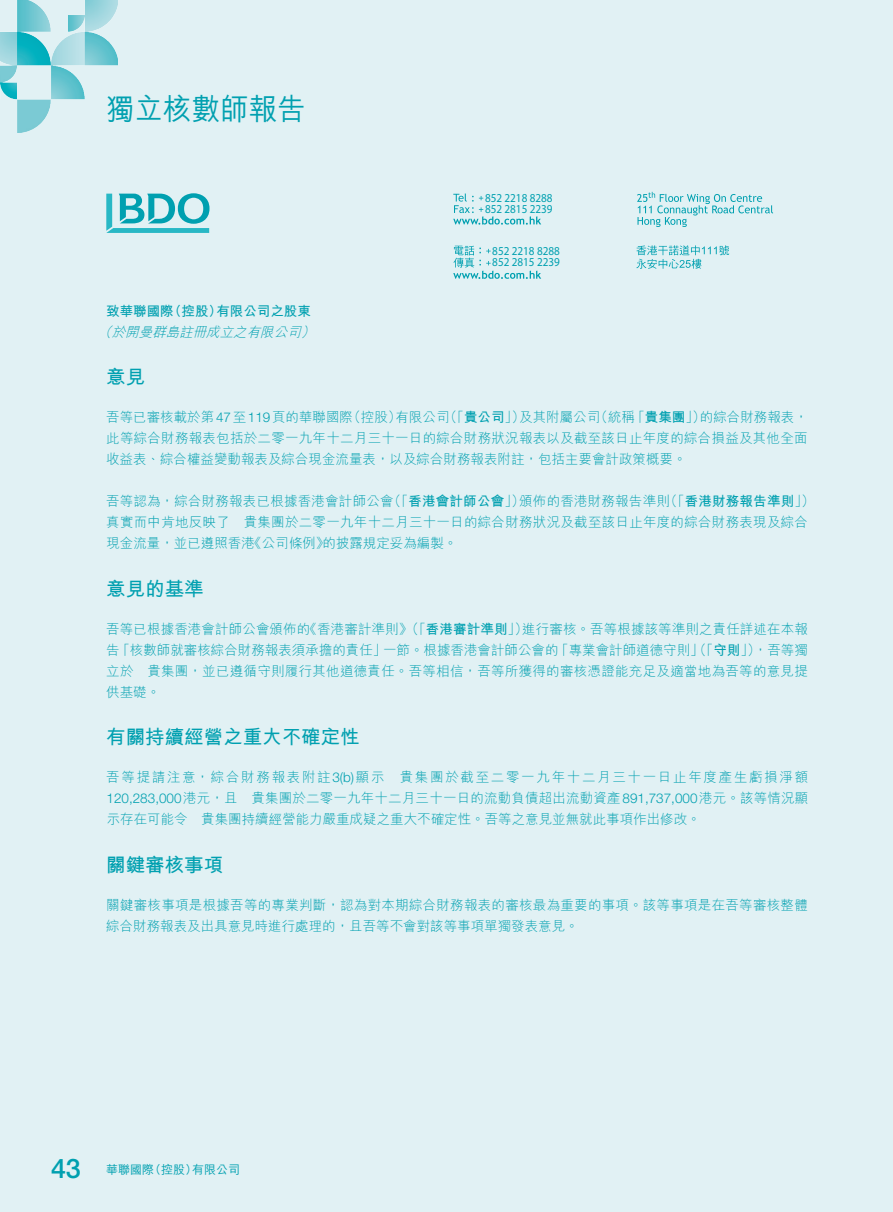
<style>
.page{position:relative;width:893px;height:1212px;background:#e1f1f4}
.page>*{position:absolute;margin:0;border:0;box-sizing:border-box;transform-origin:0 0}
.t1{font:500 30px "M Hei HK";color:#00a0b0;scale:.95 1}
.t2{font:500 27px "Helvetica Neue LT Std";color:#00a0b0}
.t3{font:700 19.5px "M Hei HK";color:#00a0b0}
.t4{font:300 13.5px/21px "M Hei HK";letter-spacing:.015em;color:#00a0b0}
.t5{font:700 13.5px "M Hei HK";letter-spacing:.015em;color:#00a0b0}
.t6{font:300 13.5px "M Hei HK";letter-spacing:.125em;color:#00a0b0}
.t7{font:italic 300 13.5px "M Hei HK";color:#00a0b0}
.t8{font:300 13.5px "Helvetica Neue LT Std";color:#00a0b0}
.t9{font:12.15px/11.4px "Myriad";color:#00a0b0;scale:.92 1}
.t10{font:500 12px "M Hei HK";color:#00a0b0}
.s1{font-weight:700}
.s2{font-family:"Helvetica Neue LT Std"}
.s3{font-weight:300}
.s4{font-family:"M Hei HK"}
</style>
<div class="page">
<img style="left:0;top:0;width:118px;height:133px">
<svg style="left:106px;top:193px;width:104px;height:40px"></svg>
<svg style="left:637px;top:192px;width:136px;height:35px"></svg>
<svg style="left:636px;top:245px;width:93px;height:24px"></svg>
<svg style="left:453px;top:194px;width:88px;height:31px"></svg>
<svg style="left:453px;top:246px;width:88px;height:33px"></svg>
<h1 class="t1" style="left:106px;top:88px;width:211px">獨立核數師報告</h1>
<p class="t5" style="left:168px;top:301px;width:55px">（控股）</p>
<p class="t5" style="left:216px;top:301px;width:96px">有限公司之股東</p>
<p class="t5" style="left:106px;top:301px;width:69px">致華聯國際</p>
<p class="t7" style="left:98px;top:325px;width:19px">（</p>
<h3 class="t3" style="left:106px;top:363px;width:40px">意見</h3>
<p class="t7" style="left:301px;top:325px;width:19px">(</p>
<p class="t7" style="left:112px;top:325px;width:194px">於開曼群島註冊成立之有限公司</p>
<p class="t9" style="left:485px;top:192px;width:75px">852 2218 8288<br>852 2815 2239</p>
<p class="t9" style="left:492px;top:245px;width:75px;line-height:11.9px">852 2218 8288<br>852 2815 2239</p>
<p class="t4" style="left:347px;top:406px;width:55px">（控股）</p>
<p class="t4" style="left:444px;top:406px;width:82px">（「<span class="s1">貴公司</span>」）</p>
<p class="t4" style="left:594px;top:406px;width:42px">（統稱</p>
<p class="t4" style="left:631px;top:406px;width:76px">「<span class="s1">貴集團</span>」）</p>
<p class="t4" style="left:519px;top:406px;width:82px">及其附屬公司</p>
<p class="t4" style="left:106px;top:406px;width:703px">吾等已審核載於第<span class="s2">47</span>至<span class="s2">119</span>頁的華聯國際<br>此等綜合財務報表包括於二零一九年十二月三十一日的綜合財務狀況報表以及截至該日止年度的綜合損益及其他全面收益表、綜合權益變動報表及綜合現金流量表，以及綜合財務報表附註，包括主要會計政策概要。</p>
<p class="t5" style="left:664px;top:491px;width:152px"><span class="s3">（「</span>香港財務報告準則 <span class="s3">(「</span></p>
<p class="t4" style="left:700px;top:406px;width:109px">的綜合財務報表，</p>
<p class="t4" style="left:396px;top:406px;width:55px">有限公司</p>
<p class="t5" style="left:388px;top:491px;width:138px"><span class="s3">（「</span>香港會計師公會<span class="s3">」）</span></p>
<p class="t4" style="left:244px;top:490px;width:566px;text-indent:-138px">吾等認為，綜合財務報表已根據香港會計師公會<br>貴集團於二零一九年十二月三十一日的綜合財務狀況及截至該日止年度的綜合財務表現及綜合</p>
<p class="t4" style="left:519px;top:490px;width:152px">頒佈的香港財務報告準則</p>
<p class="t4" style="left:106px;top:511px;width:125px">真實而中肯地反映了</p>
<p class="t4" style="left:322px;top:532px;width:136px">的披露規定妥為編製。</p>
<p class="t4" style="left:248px;top:532px;width:82px">《公司條例》</p>
<p class="t4" style="left:106px;top:532px;width:150px">現金流量，並已遵照香港</p>
<h3 class="t3" style="left:106px;top:574px;width:99px">意見的基準</h3>
<p class="t4" style="left:106px;top:618px;width:206px">吾等已根據香港會計師公會頒佈的</p>
<p class="t4" style="left:304px;top:618px;width:226px">《香港審計準則》（「<span class="s1">香港審計準則</span>」）</p>
<p class="t4" style="left:522px;top:618px;width:287px">進行審核。吾等根據該等準則之責任詳述在本報</p>
<p class="t4" style="left:383px;top:639px;width:177px">一節。根據香港會計師公會的</p>
<p class="t4" style="left:555px;top:639px;width:207px">「專業會計師道德守則」（「<span class="s1">守則</span>」）</p>
<p class="t4" style="left:116px;top:639px;width:272px">「核數師就審核綜合財務報表須承擔的責任」</p>
<p class="t4" style="left:106px;top:639px;width:15px">告</p>
<p class="t4" style="left:754px;top:639px;width:55px">，吾等獨</p>
<p class="t4" style="left:147px;top:660px;width:662px">貴集團，並已遵循守則履行其他道德責任。吾等相信，吾等所獲得的審核憑證能充足及適當地為吾等的意見提</p>
<p class="t4" style="left:106px;top:660px;width:55px">立於<br>供基礎。</p>
<h3 class="t3" style="left:106px;top:723px;width:255px">有關持續經營之重大不確定性</h3>
<p class="t4" style="left:251px;top:766px;width:558px;text-indent:-145px">吾等提請注意，綜合財務報表附註 <span class="s2">)b(3</span> 顯示<br>貴集團於二零一九年十二月三十一日的流動負債超出流動資產 <span class="s2">891,737,000</span>港元。該等情況顯</p>
<p class="t6" style="left:400px;top:770px;width:410px">貴集團於截至二零一九年十二月三十一日止年度產生虧損淨額</p>
<p class="t8" style="left:107px;top:790px;width:133px">120,283,000<span class="s4">港元，且</span></p>
<p class="t4" style="left:201px;top:808px;width:501px">貴集團持續經營能力嚴重成疑之重大不確定性。吾等之意見並無就此事項作出修改。</p>
<p class="t4" style="left:107px;top:808px;width:82px">示存在可能令</p>
<h3 class="t3" style="left:106px;top:850px;width:118px">關鍵審核事項</h3>
<p class="t4" style="left:106px;top:894px;width:703px">關鍵審核事項是根據吾等的專業判斷，認為對本期綜合財務報表的審核最為重要的事項。該等事項是在吾等審核整體綜合財務報表及出具意見時進行處理的，且吾等不會對該等事項單獨發表意見。</p>
<h2 class="t2" style="left:51px;top:1152px;width:31px">43</h2>
<p class="t10" style="left:149px;top:1161px;width:50px">（控股）</p>
<p class="t10" style="left:192px;top:1161px;width:49px">有限公司</p>
<p class="t10" style="left:106px;top:1161px;width:49px">華聯國際</p>
</div>
